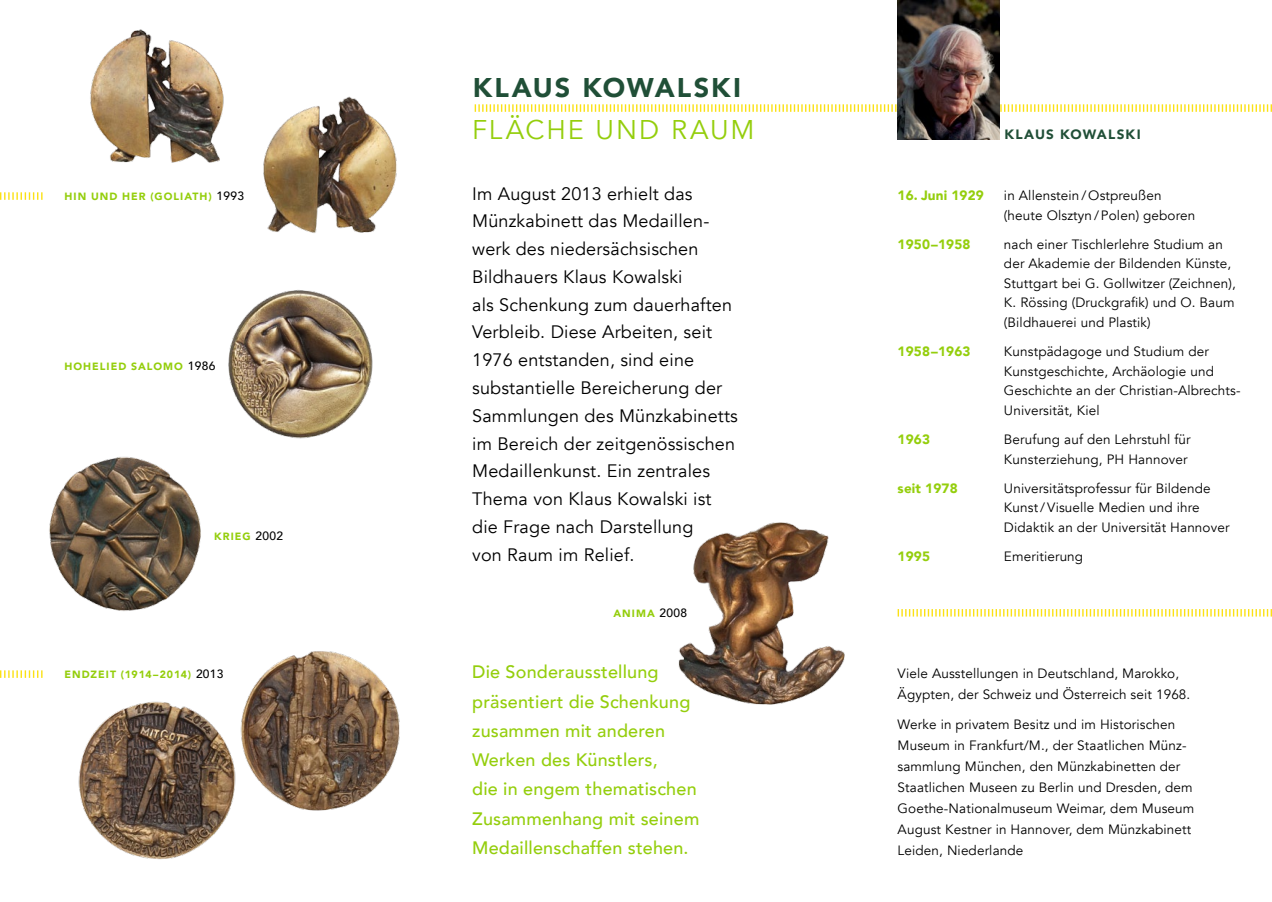
<style>
.page{position:relative;width:1272px;height:902px;background:#fff}
.page>*{position:absolute;margin:0;border:0;box-sizing:border-box;transform-origin:0 0}
.t1{font:900 27px "Avenir";letter-spacing:.07em;color:#204f37}
.t2{font:27px "Avenir";letter-spacing:.07em;color:#94ce0c}
.t3{font:18px/27.8px "Avenir";letter-spacing:.01em;color:#000}
.t4{font:500 18px/29.2px "Avenir";letter-spacing:.01em;color:#94ce0c}
.t5{font:13.5px/19.5px "Avenir";letter-spacing:.01em;color:#000}
.t6{font:900 13.5px "Avenir";letter-spacing:.01em;color:#94ce0c}
.t7{font:900 13.5px "Avenir";letter-spacing:.085em;color:#204f37}
.t8{font:900 10.5px "Avenir";letter-spacing:.1em;color:#94ce0c}
.s1{font-weight:500;font-size:12px;color:#000}
.s2{font-weight:400;color:#000}
</style>
<div class="page">
<svg style="left:474px;top:103px;width:797px;height:10px"></svg>
<svg style="left:897px;top:609px;width:374px;height:7px"></svg>
<img style="left:897px;top:0;width:102px;height:140px">
<svg style="left:0;top:670px;width:43px;height:7px"></svg>
<img style="left:90px;top:29px;width:134px;height:134px">
<img style="left:263px;top:96px;width:134px;height:137px">
<img style="left:49px;top:456px;width:152px;height:155px">
<img style="left:228px;top:290px;width:145px;height:149px">
<img style="left:678px;top:522px;width:167px;height:183px">
<img style="left:78px;top:701px;width:154px;height:159px">
<img style="left:232px;top:651px;width:168px;height:160px">
<svg style="left:0;top:192px;width:43px;height:8px"></svg>
<p class="t8" style="left:64px;top:187px;width:181px">HIN UND HER (GOLIATH) <span class="s1">1993</span></p>
<p class="t8" style="left:64px;top:357px;width:152px">HOHELIED SALOMO <span class="s1">1986</span></p>
<p class="t8" style="left:214px;top:527px;width:70px">KRIEG <span class="s1">2002</span></p>
<p class="t8" style="left:64px;top:665px;width:161px">ENDZEIT (1914–2014) <span class="s1">2013</span></p>
<h1 class="t1" style="left:472px;top:64px;width:270px">KLAUS KOWALSKI</h1>
<h1 class="t2" style="left:472px;top:114px;width:284px">Fläche und Raum</h1>
<p class="t7" style="left:1004px;top:123px;width:138px">KLAUS KOWALSKI</p>
<p class="t3" style="left:472px;top:180px;width:267px">Im August 2013 erhielt das<br>M ünzkabinett das Medaillen&shy;werk des niedersächsischen<br>Bildhauers Klaus Kowalski<br>als Schenkung zum dauerhaften<br>Verbleib. Diese Arbeiten, seit<br>1976 entstanden, sind eine substantielle Bereicherung der<br>Sammlungen des M ünzkabinetts im Bereich der zeitgenössischen<br>Medaillenkunst. Ein zentrales<br>Thema von Klaus Kowalski ist die Frage nach Darstellung<br>von Raum im Relief.</p>
<p class="t6" style="left:897px;top:184px;width:88px">16. JUNI 1929</p>
<p class="t5" style="left:1003px;top:186px;width:193px">in Allenstein / Ostpreußen (heute Olsztyn / Polen) geboren</p>
<p class="t6" style="left:897px;top:232px;width:74px">1950–1958</p>
<p class="t5" style="left:1003px;top:235px;width:233px">nach einer Tischlerlehre Studium an der Akademie der Bildenden Künste, Stuttgart bei G. Gollwitzer (Zeichnen), K. Rössing (Druckgrafik) und O. Baum (Bildhauerei und Plastik)</p>
<p class="t6" style="left:897px;top:340px;width:74px">1958–1963</p>
<p class="t5" style="left:1003px;top:342px;width:238px">Kunstpädagoge und Studium der<br>Kunstgeschichte, Archäologie und<br>Geschichte an der Christian-Albrechts-<br>U niversität, Kiel</p>
<p class="t6" style="left:897px;top:427px;width:34px">1963</p>
<p class="t5" style="left:1003px;top:430px;width:188px">Berufung auf den Lehrstuhl für<br>Kunsterziehung, PH Hannover</p>
<p class="t6" style="left:897px;top:476px;width:89px">SEIT 1978 <span class="s2">U</span></p>
<p class="t5" style="left:1003px;top:478px;width:227px;text-indent:9px">niversitätsprofessur für Bildende<br>Kunst/Visuelle Medien und ihre -Didaktik an der U niversität Hannover</p>
<p class="t6" style="left:897px;top:544px;width:75px">1995 <span class="s2">E</span></p>
<p class="t5" style="left:1012px;top:547px;width:73px">meritierung</p>
<p class="t8" style="left:613px;top:604px;width:75px">ANIMA <span class="s1">2008</span></p>
<h2 class="t4" style="left:472px;top:656px;width:229px">Die Sonderausstellung präsentiert die Schenkung zusammen mit anderen<br>Werken des Künstlers,<br>die in engem thematischen -Zusammenhang mit seinem<br>Medaillenschaffen stehen.</h2>
<p class="t5" style="left:897px;top:662px;width:294px;line-height:21px">Viele Ausstellungen in Deutschland, Marokko, -Ägypten, der Schweiz und Österreich seit 1968.</p>
<p class="t5" style="left:897px;top:713px;width:298px;line-height:21px">Werke in privatem Besitz und im -H istorischen<br>M useum in Frankfurt/M ., der Staatlichen M ünz&shy;sammlung -M ünchen, den M ünzkabinetten der Staatlichen M useen zu Berlin und -Dresden, dem Goethe-Nationalmuseum Weimar, dem M useum August Kestner in Hannover, dem M ünzkabinett Leiden, N iederlande</p>
</div>
